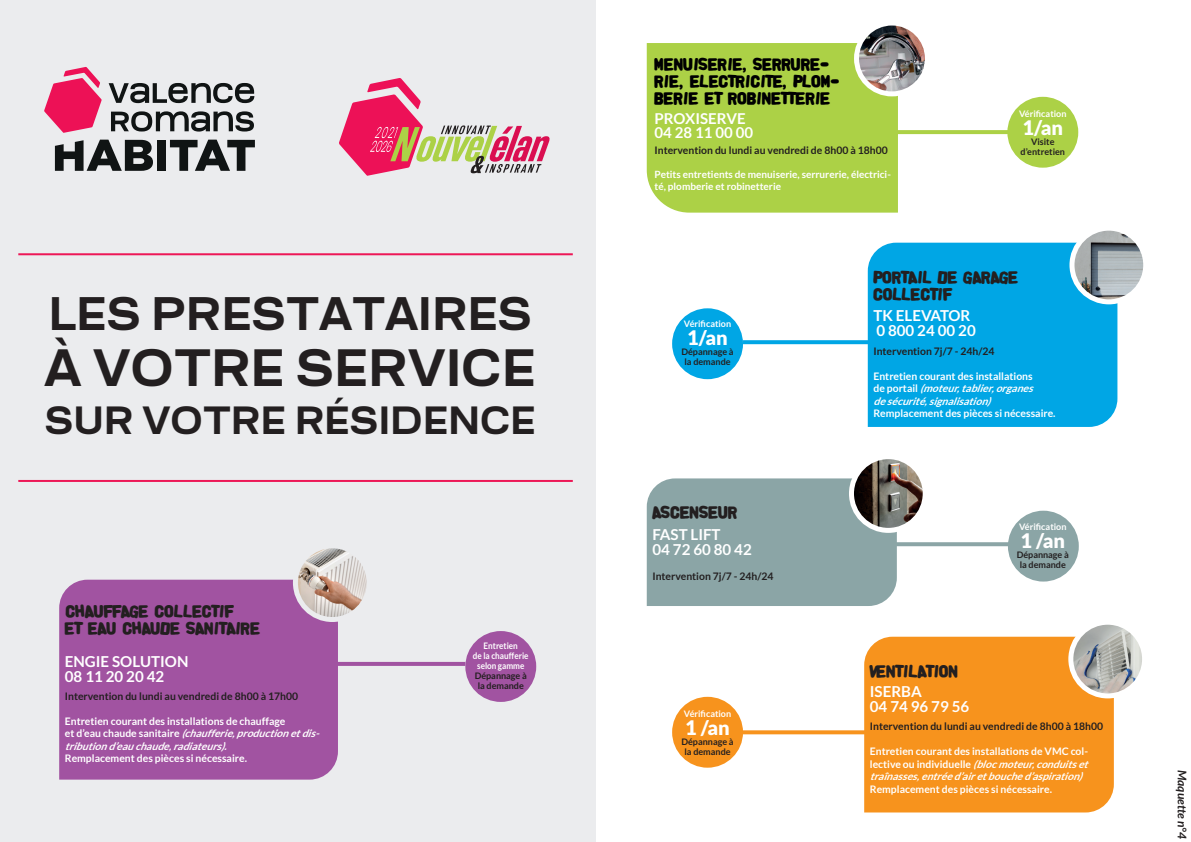
<style>
.page{position:relative;width:1191px;height:842px;background:#fff}
.page>*{position:absolute;margin:0;border:0;box-sizing:border-box;transform-origin:0 0}
.t1{font:48px "Manophiser";color:#231f20}
.t2{font:43px "Manophiser";color:#231f20}
.t3{font:36px "Manophiser";color:#231f20}
.texte{font:900 20px "Lato";color:#fff}
.texte-2{font:17px/17px "Alpha Fridge Magnets";color:#231f20}
.texte-3{font:17px/17px "Alpha Fridge Magnets";color:#000001}
.texte-4{font:700 15.1px "Lato";color:#fff}
.t4{font:700 15px "Lato";color:#fff}
.t5{font:italic 700 12px "Lato";color:#231f20}
.texte-5{font:italic 700 10.4px/12.5px "Lato";color:#fff}
.texte-6{font:700 10.4px "Lato";color:#fff}
.texte-7{font:700 10.4px "Lato";color:#231f20}
.t6{font:700 10px/12px "Lato";color:#fff}
.texte-8{font:700 9px "Lato";color:#231f20}
.texte-9{font:700 9px "Lato";color:#fff}
.texte-10{font:700 9px/10px "Lato";color:#fff;text-align:center;scale:.9 1}
.s1{font-style:normal}
</style>
<div class="page">
<svg style="left:897px;top:542px;width:111px;height:4px"></svg>
<svg style="left:743px;top:340px;width:124px;height:4px"></svg>
<svg style="left:743px;top:730px;width:121px;height:4px"></svg>
<div style="left:867px;top:243px;width:250px;height:184px;background:#00a6e5"></div>
<div style="left:647px;top:478px;width:250px;height:128px;background:#8ba5a6"></div>
<div style="left:864px;top:637px;width:249px;height:175px;background:#f7931d"></div>
<div style="left:672px;top:697px;width:71px;height:71px;background:#f7931d;border-radius:50%"></div>
<div style="left:672px;top:308px;width:71px;height:71px;background:#00a6e5;border-radius:50%"></div>
<div style="left:1008px;top:511px;width:70px;height:70px;background:#8ba5a6;border-radius:50%"></div>
<div style="left:0;top:0;width:595px;height:842px;background:#ebecee"></div>
<div style="left:647px;top:43px;width:251px;height:170px;background:#acd146"></div>
<img style="left:856px;top:23px;width:71px;height:71px;border-radius:35px">
<div style="left:854px;top:21px;width:76px;height:75px;border:5px solid #fff;border-radius:50%"></div>
<svg style="left:339px;top:78px;width:210px;height:98px"></svg>
<img style="left:1073px;top:232px;width:69px;height:70px">
<div style="left:1069px;top:226px;width:79px;height:78px;border:5px solid #fff;border-radius:50%"></div>
<img style="left:851px;top:457px;width:74px;height:73px;border-radius:37px">
<div style="left:849px;top:454px;width:78px;height:79px;border:5px solid #fff;border-radius:50%"></div>
<img style="left:1070px;top:622px;width:74px;height:74px;border-radius:37px">
<div style="left:1068px;top:620px;width:79px;height:78px;border:5px solid #fff;border-radius:50%"></div>
<svg style="left:109px;top:83px;width:145px;height:20px"></svg>
<svg style="left:111px;top:111px;width:143px;height:21px"></svg>
<div style="left:157px;top:140px;width:9px;height:31px;background:#101414"></div>
<svg style="left:170px;top:140px;width:85px;height:31px"></svg>
<svg style="left:55px;top:140px;width:98px;height:31px"></svg>
<svg style="left:44px;top:67px;width:58px;height:66px"></svg>
<hr style="left:18px;top:253px;width:555px;height:2px;background:#ed1756">
<hr style="left:18px;top:480px;width:555px;height:2px;background:#ed1756">
<svg style="left:873px;top:130px;width:134px;height:4px"></svg>
<div style="left:1007px;top:97px;width:71px;height:71px;background:#acd146;border-radius:50%"></div>
<svg style="left:338px;top:662px;width:127px;height:4px"></svg>
<div style="left:59px;top:580px;width:279px;height:200px;background:#a153a1"></div>
<div style="left:465px;top:631px;width:71px;height:71px;background:#a153a1;border-radius:50%"></div>
<img style="left:295px;top:549px;width:71px;height:70px">
<div style="left:293px;top:543px;width:79px;height:79px;border:5px solid #ebecee;border-radius:50%"></div>
<p class="t2" style="left:49px;top:287px;width:485px">LES PRESTATAIRES</p>
<p class="t1" style="left:45px;top:338px;width:492px">À VOTRE SERVICE</p>
<p class="t3" style="left:45px;top:397px;width:492px">SUR VOTRE RÉSIDENCE</p>
<p class="texte-2" style="left:65px;top:602px;width:197px">CHAUFFAGE COLLECTIF<br>ET EAU CHAUDE SANITAIRE</p>
<p class="texte-4" style="left:65px;top:653px;width:125px">ENGIE SOLUTION</p>
<p class="texte-4" style="left:65px;top:668px;width:101px">08 11 20 20 42</p>
<p class="texte-7" style="left:65px;top:690px;width:235px">Intervention du lundi au vendredi de 8h00 à 17h00</p>
<p class="texte-6" style="left:65px;top:715px;width:222px">Entretien courant des installations de chauffage</p>
<p class="texte-5" style="left:65px;top:727px;width:260px"><span class="s1">e t d ’ e a u c h a u d e s a n i t a i r e</span> (chaufferie,productionetdis&shy;tributiond’eauchaude,radiateurs).</p>
<p class="texte-6" style="left:65px;top:752px;width:184px">Remplacement des pièces si nécessaire.</p>
<p class="texte-10" style="left:483px;top:640px;width:40px">Entretien</p>
<p class="texte-10" style="left:473px;top:650px;width:63px">de la chaufferie selon gamme</p>
<p class="texte-8" style="left:475px;top:670px;width:54px">Dépannage à</p>
<p class="texte-8" style="left:478px;top:680px;width:48px">la demande</p>
<p class="texte-3" style="left:654px;top:56px;width:187px">MENUISERIE, SERRURE-<br>RIE, ELECTRICITE, PLOM-<br>BERIE ET ROBINETTERIE</p>
<p class="texte-9" style="left:1019px;top:108px;width:49px">Vérification</p>
<p class="texte" style="left:1022px;top:116px;width:42px">1/an</p>
<p class="texte-8" style="left:1031px;top:136px;width:25px">Visite</p>
<p class="t4" style="left:654px;top:110px;width:93px">PROXISERVE</p>
<p class="t4" style="left:654px;top:124px;width:100px">04 28 11 00 00</p>
<p class="texte-7" style="left:654px;top:145px;width:235px">Intervention du lundi au vendredi de 8h00 à 18h00</p>
<p class="texte-8" style="left:1020px;top:146px;width:46px">d’entretien</p>
<p class="t6" style="left:654px;top:169px;width:238px">Petits entretients de menuiserie, serrurerie, électrici&shy;té, plomberie et robinetterie</p>
<p class="texte-9" style="left:684px;top:318px;width:49px">Vérification</p>
<p class="texte" style="left:687px;top:326px;width:42px">1/an</p>
<p class="texte-8" style="left:681px;top:346px;width:54px">Dépannage à</p>
<p class="texte-8" style="left:684px;top:356px;width:48px">la demande</p>
<p class="texte-2" style="left:652px;top:504px;width:87px">ASCENSEUR</p>
<p class="texte-4" style="left:652px;top:526px;width:70px">FAST LIFT</p>
<p class="texte-4" style="left:652px;top:541px;width:101px">04 72 60 80 42</p>
<p class="texte-7" style="left:652px;top:570px;width:123px">Intervention 7j/7 - 24h/24</p>
<p class="texte-9" style="left:684px;top:709px;width:49px">Vérification</p>
<p class="texte" style="left:685px;top:716px;width:46px">1 /an</p>
<p class="texte-8" style="left:681px;top:737px;width:54px">Dépannage à</p>
<p class="texte-8" style="left:684px;top:747px;width:48px">la demande</p>
<p class="texte-2" style="left:873px;top:268px;width:146px">PORTAIL DE GARAGE</p>
<p class="texte-2" style="left:873px;top:285px;width:80px">COLLECTIF</p>
<p class="texte-4" style="left:873px;top:307px;width:99px">TK ELEVATOR</p>
<p class="texte-4" style="left:876px;top:322px;width:101px">0 800 24 00 20</p>
<p class="texte-7" style="left:873px;top:345px;width:123px">Intervention 7j/7 - 24h/24</p>
<p class="texte-6" style="left:873px;top:370px;width:161px">Entretien courant des installations</p>
<p class="texte-5" style="left:873px;top:382px;width:165px"><span class="s1">d e p o r t a i l</span> (moteur,tablier,organes</p>
<p class="texte-5" style="left:873px;top:394px;width:123px">desécurité,signalisation)</p>
<p class="texte-6" style="left:873px;top:407px;width:184px">Remplacement des pièces si nécessaire.</p>
<p class="texte-9" style="left:1019px;top:521px;width:49px">Vérification</p>
<p class="texte" style="left:1020px;top:529px;width:46px">1 /an</p>
<p class="texte-8" style="left:1016px;top:549px;width:54px">Dépannage à</p>
<p class="texte-8" style="left:1019px;top:559px;width:48px">la demande</p>
<p class="texte-2" style="left:870px;top:662px;width:90px">VENTILATION</p>
<p class="texte-4" style="left:870px;top:683px;width:53px">ISERBA</p>
<p class="texte-4" style="left:870px;top:698px;width:101px">04 74 96 79 56</p>
<p class="texte-7" style="left:870px;top:720px;width:235px">Intervention du lundi au vendredi de 8h00 à 18h00</p>
<p class="texte-5" style="left:870px;top:745px;width:223px"><span class="s1">Entretien courant des installations de VMC col&shy;l e c t i v e o u i n d i v i d u e l l e</span> (blocmoteur,conduitset traînasses,entréed’airetbouched’aspiration)</p>
<p class="texte-6" style="left:870px;top:783px;width:184px">Remplacement des pièces si nécessaire.</p>
<p class="t5" style="left:1189px;top:770px;width:71px;rotate:90deg">Maquette n°4</p>
</div>
